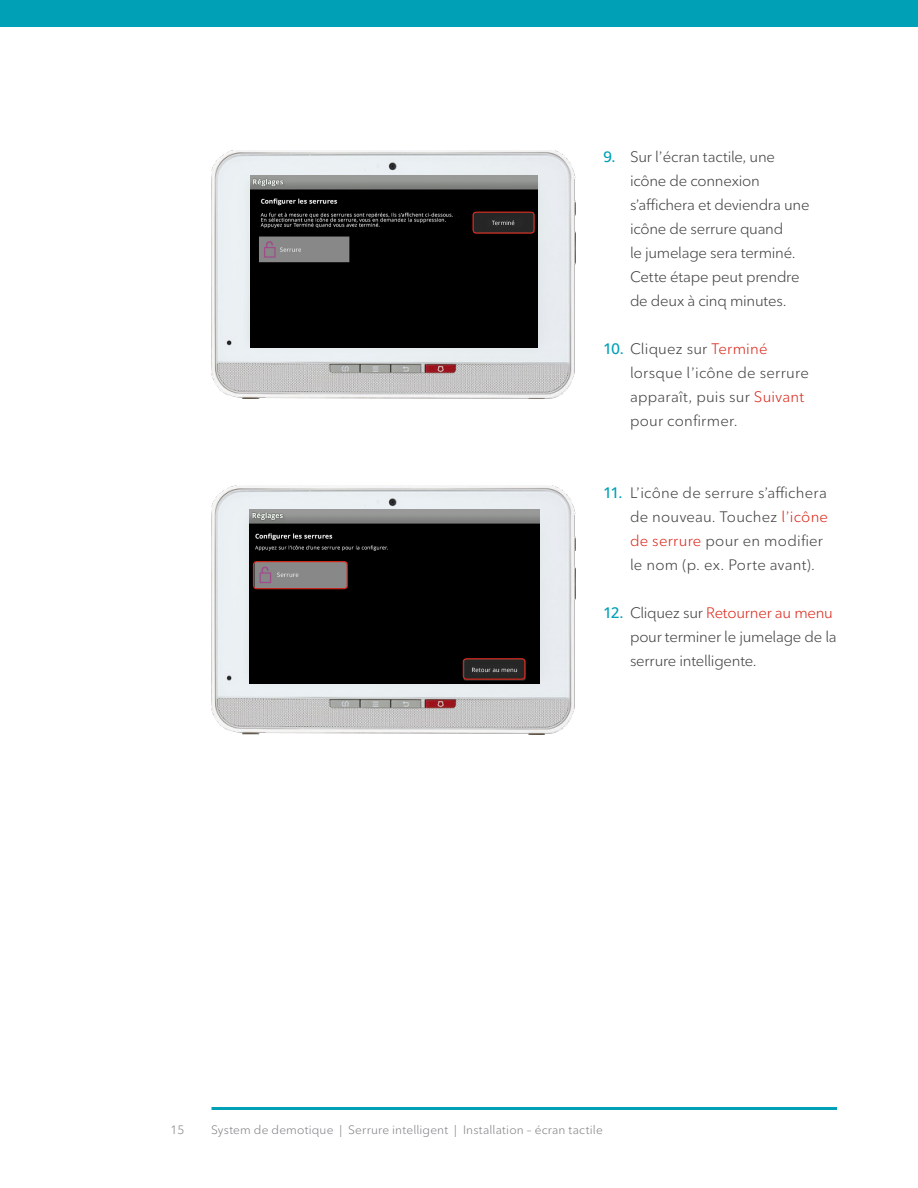
<style>
.page{position:relative;width:918px;height:1188px;background:#fff}
.page>*{position:absolute;margin:0;border:0;box-sizing:border-box;transform-origin:0 0}
.t1{font:15px/24px "Ted Next";letter-spacing:-.01em;color:#424142}
.t2{font:15px/24px "Ted Next";letter-spacing:.015em;color:#424142}
.t3{font:12px "Ted Next";letter-spacing:.015em;color:#808284}
.s1{font-weight:600;color:#00a0b7}
.s2{color:#da291c}
</style>
<div class="page">
<div style="left:0;top:0;width:918px;height:27px;background:#00a0b7"></div>
<img style="left:212px;top:150px;width:364px;height:249px">
<img style="left:212px;top:486px;width:364px;height:249px">
<img style="left:249px;top:510px;width:290px;height:174px">
<div style="left:253px;top:561px;width:95px;height:28px;border:1px solid #da291c;border-radius:3px"></div>
<div style="left:463px;top:658px;width:62px;height:22px;border:1px solid #da291c;border-radius:3px"></div>
<hr style="left:212px;top:1107px;width:625px;height:3px;background:#00a0b7">
<img style="left:251px;top:176px;width:286px;height:171px">
<div style="left:473px;top:212px;width:62px;height:22px;border:1px solid #da291c;border-radius:3px"></div>
<p class="t1" style="left:630px;top:144px;width:181px;text-indent:-27px"><span class="s1">9.</span> Sur l’écran tactile, une icône de connexion s’affichera et deviendra une icône de serrure quand<br>le jumelage sera terminé.<br>Cette étape peut prendre de deux à cinq minutes.</p>
<p class="t2" style="left:630px;top:336px;width:180px;text-indent:-27px"><span class="s1">10.</span> Cliquez sur <span class="s2">Terminé </span>lorsque l’icône de serrure apparaît, puis sur <span class="s2">Suivant </span>pour confirmer.</p>
<p class="t2" style="left:630px;top:480px;width:200px;text-indent:-27px"><span class="s1">11.</span> L’icône de serrure s’affichera de nouveau. Touchez <span class="s2">l’icône de serrure</span> pour en modifier le nom (p. ex. Porte avant).</p>
<p class="t1" style="left:630px;top:600px;width:208px;text-indent:-27px"><span class="s1">12.</span> Cliquez sur <span class="s2">Retourner au menu </span>pour terminer le jumelage de la serrure intelligente.</p>
<p class="t3" style="left:171px;top:1123px;width:15px">15</p>
<p class="t3" style="left:211px;top:1123px;width:393px">System de demotique | Serrure intelligent | Installation – écran tactile</p>
</div>
